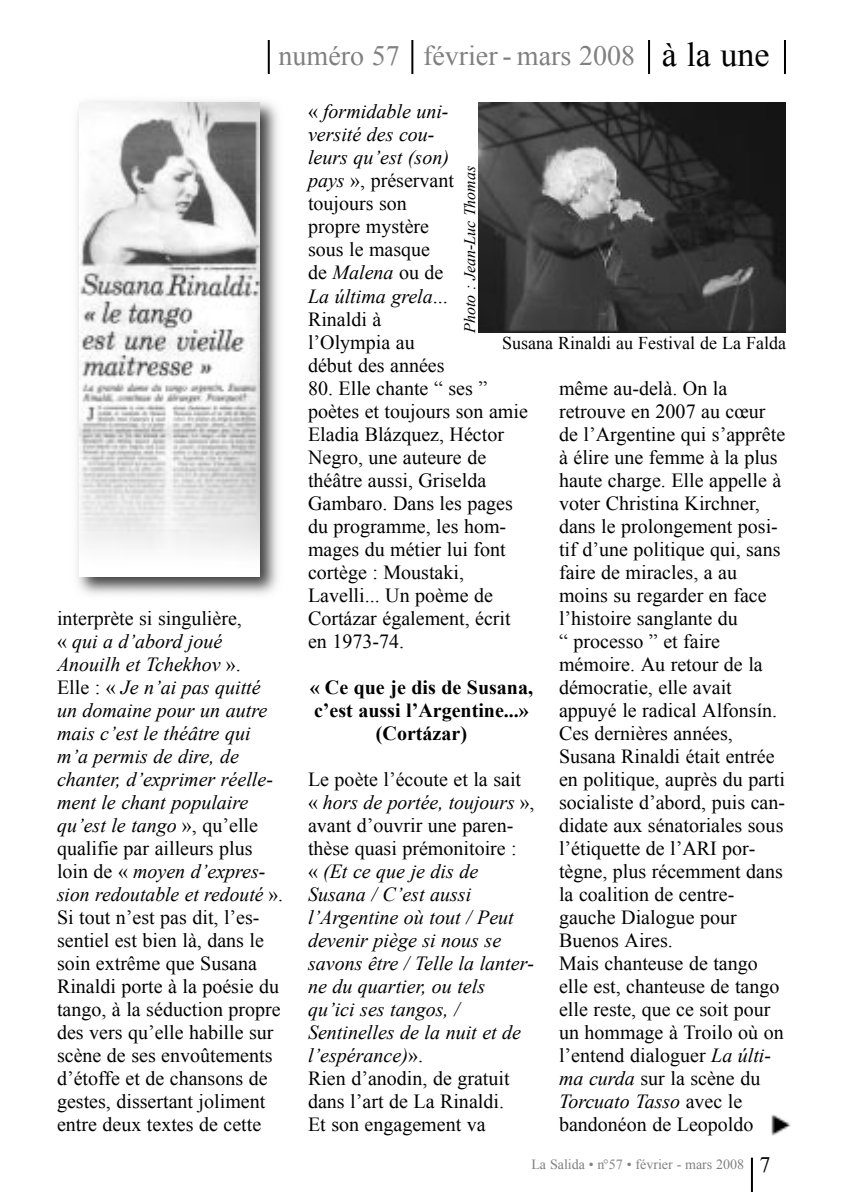
<style>
.page{position:relative;width:843px;height:1192px;background:#fff}
.page>*{position:absolute;margin:0;border:0;box-sizing:border-box;transform-origin:0 0}
.t1{font:28px "Times New Roman";color:#808080}
.t2{font:20px/23px "Times New Roman";color:#000}
.t3{font:italic 20px/23px "Times New Roman";color:#000}
.t4{font:700 20px/23px "Times New Roman";color:#000;text-align:center}
.t5{font:18px "Times New Roman";color:#000}
.t6{font:italic 16px "Times New Roman";color:#000}
.t7{font:14px "Times New Roman";color:#808080}
.s1{font-size:34px;color:#000}
.s2{font-style:italic}
.s3{font-style:normal}
.s4{font-size:22px;color:#000}
</style>
<div class="page">
<img style="left:771px;top:1114px;width:20px;height:21px">
<hr style="left:750px;top:1157px;width:2px;height:34px;background:#000">
<hr style="left:268px;top:40px;width:2px;height:34px;background:#000">
<hr style="left:411px;top:40px;width:2px;height:34px;background:#000">
<hr style="left:648px;top:40px;width:2px;height:34px;background:#000">
<hr style="left:783px;top:40px;width:2px;height:34px;background:#000">
<img style="left:478px;top:102px;width:307px;height:231px">
<img style="left:77px;top:101px;width:201px;height:494px">
<img style="left:80px;top:102px;width:180px;height:475px">
<h1 class="t1" style="left:278px;top:40px;width:492px">numéro 57 février - mars 2008 <span class="s1">à la une</span></h1>
<p class="t2" style="left:57px;top:606px;width:227px">interprète si singulière,<br>« <span class="s2">qui a d’abord joué<br>Anouilh et Tchekhov</span> ».<br>Elle : « <span class="s2">Je n’ai pas quitté un domaine pour un autre mais c’est le théâtre qui m’a permis de dire, de chanter, d’exprimer réelle&shy;ment le chant populaire qu’est le tango</span> », qu’elle qualifie par ailleurs plus loin de « <span class="s2">moyen d’expres&shy;sion redoutable et redouté</span> ».<br>Si tout n’est pas dit, l’es&shy;sentiel est bien là, dans le soin extrême que Susana<br>Rinaldi porte à la poésie du tango, à la séduction propre des vers qu’elle habille sur scène de ses envoûtements d’étoffe et de chansons de gestes, dissertant joliment entre deux textes de cette</p>
<p class="t2" style="left:308px;top:100px;width:147px">« <span class="s2">formidable uni&shy;versité des cou&shy;leurs qu’est (son) pays</span> », préservant toujours son propre mystère sous le masque de <span class="s2">Malena</span> ou de<br><span class="s2">La última grela</span>...<br>Rinaldi à l’Olympia au début des années</p>
<p class="t2" style="left:308px;top:376px;width:221px">80. Elle chante “ ses ” poètes et toujours son amie<br>Eladia Blázquez, Héctor<br>Negro, une auteure de théâtre aussi, Griselda<br>Gambaro. Dans les pages du programme, les hom&shy;mages du métier lui font cortège : Moustaki,<br>Lavelli... Un poème de<br>Cortázar également, écrit en 1973-74.</p>
<p class="t4" style="left:310px;top:675px;width:225px">« Ce que je dis de Susana, c’est aussi l’Argentine...» (Cortázar)</p>
<p class="t3" style="left:308px;top:767px;width:228px"><span class="s3">Le poète l’écoute et la sait «</span> hors de portée, toujours <span class="s3">», avant d’ouvrir une paren&shy;thèse quasi prémonitoire :<br>«</span> (Et ce que je dis de<br>Susana / C’est aussi l’Argentine où tout / Peut devenir piège si nous se savons être / Telle la lanter&shy;ne du quartier, ou tels qu’ici ses tangos, /<br>Sentinelles de la nuit et de l’espérance)<span class="s3">».<br>Rien d’anodin, de gratuit dans l’art de La Rinaldi.<br>Et son engagement va</span></p>
<p class="t6" style="left:460px;top:333px;width:169px;rotate:-90deg">Photo : Jean-Luc Thomas</p>
<p class="t5" style="left:502px;top:333px;width:285px">Susana Rinaldi au Festival de La Falda</p>
<p class="t2" style="left:559px;top:376px;width:228px">même au-delà. On la retrouve en 2007 au cœur de l’Argentine qui s’apprête à élire une femme à la plus haute charge. Elle appelle à voter Christina Kirchner, dans le prolongement posi&shy;tif d’une politique qui, sans faire de miracles, a au moins su regarder en face l’histoire sanglante du<br>“ processo ” et faire mémoire. Au retour de la démocratie, elle avait appuyé le radical Alfonsín.<br>Ces dernières années,<br>Susana Rinaldi était entrée en politique, auprès du parti socialiste d’abord, puis can&shy;didate aux sénatoriales sous l’étiquette de l’ARI por&shy;tègne, plus récemment dans la coalition de centre&shy;gauche Dialogue pour<br>Buenos Aires.<br>Mais chanteuse de tango elle est, chanteuse de tango elle reste, que ce soit pour un hommage à Troilo où on l’entend dialoguer <span class="s2">La últi&shy;ma curda</span> sur la scène du<br><span class="s2">Torcuato Tasso</span> avec le bandonéon de Leopoldo</p>
<p class="t7" style="left:531px;top:1156px;width:241px">La Salida • n°57 • février - mars 2008 <span class="s4">7</span></p>
</div>
